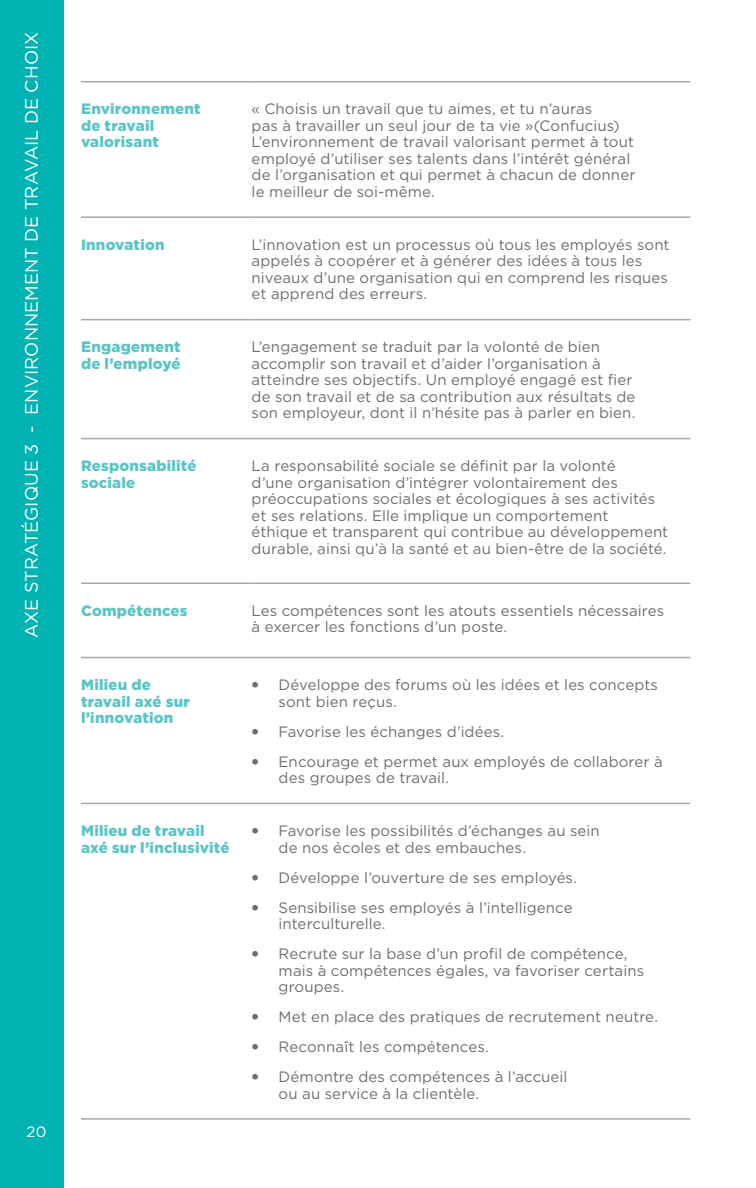
<style>
.page{position:relative;width:756px;height:1188px;background:#fff}
.page>*{position:absolute;margin:0;border:0;box-sizing:border-box;transform-origin:0 0}
.t1{font:18px "Gotham HTF";color:#fff}
.t2{font:15px/16.5px "Gotham HTF";letter-spacing:.005em;color:#6d6e71}
.t3{font:900 15px/16.5px "Gotham HTF";letter-spacing:.015em;color:#5bc5c6}
.t4{font:15px "Gotham HTF";color:#fff}
.s1{font-weight:900}
</style>
<div class="page">
<div style="left:0;top:0;width:64px;height:1188px;background:#00b2b2"></div>
<hr style="left:81px;top:319px;width:171px;height:1px;background:#a7a9ac">
<hr style="left:252px;top:319px;width:438px;height:1px;background:#a7a9ac">
<hr style="left:81px;top:438px;width:171px;height:1px;background:#a7a9ac">
<hr style="left:252px;top:438px;width:438px;height:1px;background:#a7a9ac">
<hr style="left:81px;top:583px;width:171px;height:1px;background:#a7a9ac">
<hr style="left:252px;top:583px;width:438px;height:1px;background:#a7a9ac">
<hr style="left:81px;top:657px;width:171px;height:1px;background:#a7a9ac">
<hr style="left:252px;top:657px;width:438px;height:1px;background:#a7a9ac">
<hr style="left:81px;top:803px;width:171px;height:1px;background:#a7a9ac">
<hr style="left:252px;top:803px;width:438px;height:1px;background:#a7a9ac">
<hr style="left:81px;top:1118px;width:171px;height:2px;background:#a7a9ac">
<hr style="left:252px;top:1118px;width:438px;height:2px;background:#a7a9ac">
<hr style="left:81px;top:81px;width:171px;height:1px;background:#a7a9ac">
<hr style="left:81px;top:216px;width:171px;height:2px;background:#a7a9ac">
<hr style="left:252px;top:81px;width:438px;height:1px;background:#a7a9ac">
<hr style="left:252px;top:216px;width:438px;height:2px;background:#a7a9ac">
<p class="t1" style="left:21px;top:638px;width:608px;rotate:-90deg">AXE STRATÉGIQUE 3 - ENVIRONNEMENT DE TRAVAIL DE CHOIX</p>
<p class="t4" style="left:27px;top:1123px;width:21px">20</p>
<p class="t3" style="left:81px;top:100px;width:121px">Environnement de travail valorisant</p>
<p class="t2" style="left:252px;top:101px;width:385px">« Choisis un travail que tu aimes, et tu n’auras<br>pas à travailler un seul jour de ta vie »(Confucius)<br>L’environnement de travail valorisant permet à tout employé d’utiliser ses talents dans l’intérêt général de l’organisation et qui permet à chacun de donner le meilleur de soi-même.</p>
<p class="t3" style="left:81px;top:236px;width:85px">Innovation</p>
<p class="t2" style="left:252px;top:236px;width:420px">L’innovation est un processus où tous les employés sont appelés à coopérer et à générer des idées à tous les niveaux d’une organisation qui en comprend les risques et apprend des erreurs.</p>
<p class="t3" style="left:81px;top:338px;width:101px">Engagement de l’employé</p>
<p class="t2" style="left:252px;top:339px;width:385px">L’engagement se traduit par la volonté de bien accomplir son travail et d’aider l’organisation à atteindre ses objectifs. Un employé engagé est fier de son travail et de sa contribution aux résultats de son employeur, dont il n’hésite pas à parler en bien.</p>
<p class="t3" style="left:81px;top:457px;width:117px">Responsabilité sociale</p>
<p class="t2" style="left:252px;top:457px;width:418px">La responsabilité sociale se définit par la volonté<br>d’une organisation d’intégrer volontairement des préoccupations sociales et écologiques à ses activités et ses relations. Elle implique un comportement éthique et transparent qui contribue au développement durable, ainsi qu’à la santé et au bien-être de la société.</p>
<p class="t3" style="left:81px;top:602px;width:108px">Compétences</p>
<p class="t2" style="left:252px;top:602px;width:414px">Les compétences sont les atouts essentiels nécessaires à exercer les fonctions d’un poste.</p>
<p class="t3" style="left:81px;top:676px;width:110px">Milieu de travail axé sur l’innovation</p>
<p class="t2" style="left:279px;top:676px;width:381px;text-indent:-27px"><span class="s1">•</span> Développe des forums où les idées et les concepts sont bien reçus.</p>
<p class="t2" style="left:252px;top:723px;width:254px"><span class="s1">•</span> Favorise les échanges d’idées.</p>
<p class="t2" style="left:279px;top:753px;width:386px;text-indent:-27px"><span class="s1">•</span> Encourage et permet aux employés de collaborer à des groupes de travail.</p>
<p class="t3" style="left:81px;top:822px;width:150px">Milieu de travail axé sur l’inclusivité</p>
<p class="t2" style="left:279px;top:822px;width:323px;text-indent:-27px"><span class="s1">•</span> Favorise les possibilités d’échanges au sein de nos écoles et des embauches.</p>
<p class="t2" style="left:252px;top:869px;width:327px"><span class="s1">•</span> Développe l’ouverture de ses employés.</p>
<p class="t2" style="left:279px;top:899px;width:295px;text-indent:-27px"><span class="s1">•</span> Sensibilise ses employés à l’intelligence interculturelle.</p>
<p class="t2" style="left:279px;top:945px;width:367px;text-indent:-27px"><span class="s1">•</span> Recrute sur la base d’un profil de compétence, mais à compétences égales, va favoriser certains groupes.</p>
<p class="t2" style="left:252px;top:1008px;width:408px"><span class="s1">•</span> Met en place des pratiques de recrutement neutre.</p>
<p class="t2" style="left:252px;top:1038px;width:239px"><span class="s1">•</span> Reconnaît les compétences.</p>
<p class="t2" style="left:279px;top:1068px;width:290px;text-indent:-27px"><span class="s1">•</span> Démontre des compétences à l’accueil ou au service à la clientèle.</p>
</div>
